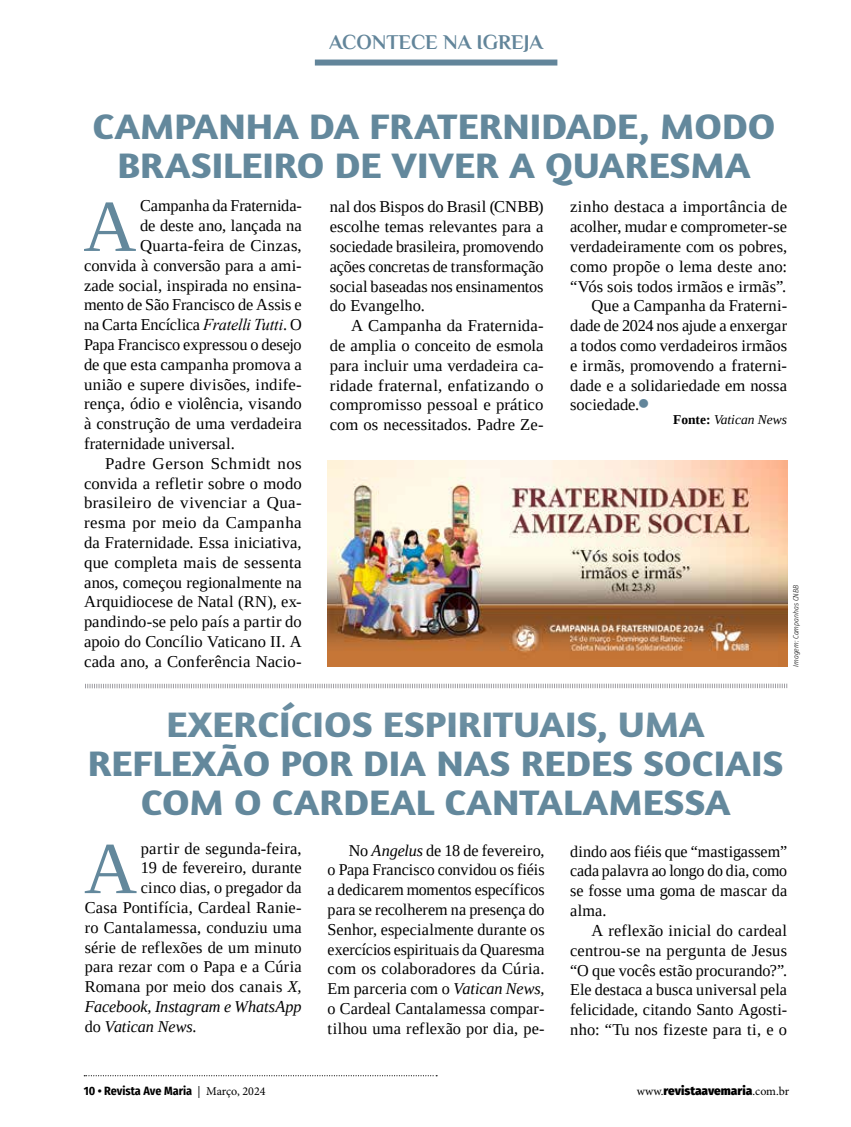
<style>
.page{position:relative;width:851px;height:1127px;background:#fff}
.page>*{position:absolute;margin:0;border:0;box-sizing:border-box;transform-origin:0 0}
.t1{font:73.5px "Tinos";color:#63889c}
.t2{font:700 36px/39px "Amaranth";color:#63889c;text-align:center;scale:1.11 1}
.t3{font:700 21px "Philosopher";color:#62859a}
.t4{font:16.5px/19.8px "Tinos";letter-spacing:.005em;color:#000;text-align:justify}
.t5{font:16.5px "Tinos";letter-spacing:.025em;color:#000}
.t6{font:italic 16.5px "Tinos";letter-spacing:-.005em;color:#000}
.t7{font:16.5px "Tinos";letter-spacing:.03em;color:#000}
.t8{font:italic 13.5px "Tinos";color:#000}
.t9{font:700 12px "Fira Sans Condensed";color:#000}
.t10{font:900 12px "Fira Sans";color:#000}
.t11{font:italic 300 7.5px "Fira Sans Condensed";color:#000}
.s1{font-family:"Times New Roman";font-style:italic}
.s2{font-weight:700;font-style:normal}
.s3{font-style:italic}
.s4{font-style:normal}
.s5{font-family:"Minion Pro";font-weight:400}
</style>
<div class="page">
<div style="left:315px;top:60px;width:242px;height:6px;background:#62859a"></div>
<svg style="left:85px;top:683px;width:702px;height:6px"></svg>
<img style="left:328px;top:461px;width:459px;height:205px">
<svg style="left:84px;top:1075px;width:353px;height:1px"></svg>
<p class="t3" style="left:329px;top:31px;width:216px">ACONTECE NA IGREJA</p>
<h2 class="t2" style="left:92px;top:106px;width:616px">CAMPANHA DA FRATERNIDADE, MODO<br>BRASILEIRO DE VIVER A QUARESMA</h2>
<h1 class="t1" style="left:83px;top:179px;width:55px">A</h1>
<p class="t4" style="left:140px;top:196px;width:163px">Campanha da Fraternida-</p>
<p class="t4" style="left:140px;top:216px;width:163px">de deste ano, lançada na</p>
<p class="t4" style="left:140px;top:235px;width:163px">Quarta-feira de Cinzas,</p>
<p class="t4" style="left:84px;top:255px;width:219px">convida à conversão para a ami-</p>
<p class="t4" style="left:84px;top:275px;width:219px">zade social, inspirada no ensina-</p>
<p class="t4" style="left:84px;top:295px;width:219px">mento de São Francisco de Assis e</p>
<p class="t4" style="left:84px;top:315px;width:219px">na Carta Encíclica <span class="s1">Fratelli Tutti</span>. O</p>
<p class="t4" style="left:84px;top:334px;width:219px">Papa Francisco expressou o desejo</p>
<p class="t4" style="left:84px;top:354px;width:219px">de que esta campanha promova a</p>
<p class="t4" style="left:84px;top:374px;width:219px">união e supere divisões, indife-</p>
<p class="t4" style="left:84px;top:394px;width:219px">rença, ódio e violência, visando</p>
<p class="t4" style="left:84px;top:414px;width:219px">à construção de uma verdadeira</p>
<p class="t4" style="left:84px;top:433px;width:152px">fraternidade universal.</p>
<p class="t7" style="left:105px;top:452px;width:198px">Padre Gerson Schmidt nos</p>
<p class="t4" style="left:84px;top:473px;width:219px">convida a refletir sobre o modo</p>
<p class="t5" style="left:84px;top:492px;width:219px">brasileiro de vivenciar a Qua-</p>
<p class="t5" style="left:84px;top:512px;width:219px">resma por meio da Campanha</p>
<p class="t4" style="left:84px;top:532px;width:219px">da Fraternidade. Essa iniciativa,</p>
<p class="t4" style="left:84px;top:552px;width:219px">que completa mais de sessenta</p>
<p class="t4" style="left:84px;top:572px;width:219px">anos, começou regionalmente na</p>
<p class="t4" style="left:84px;top:592px;width:219px">Arquidiocese de Natal (RN), ex-</p>
<p class="t4" style="left:84px;top:612px;width:219px">pandindo-se pelo país a partir do</p>
<p class="t4" style="left:84px;top:631px;width:219px">apoio do Concílio Vaticano II. A</p>
<p class="t4" style="left:84px;top:651px;width:219px">cada ano, a Conferência Nacio-</p>
<p class="t4" style="left:330px;top:197px;width:215px">nal dos Bispos do Brasil (CNBB) escolhe temas relevantes para a sociedade brasileira, promovendo ações concretas de transformação social baseadas nos ensinamentos do Evangelho.</p>
<p class="t4" style="left:330px;top:316px;width:215px;text-indent:21px">A Campanha da Fraternida&shy;de amplia o conceito de esmola para incluir uma verdadeira ca&shy;ridade fraternal, enfatizando o compromisso pessoal e prático com os necessitados. Padre Ze-</p>
<p class="t4" style="left:570px;top:197px;width:218px">zinho destaca a importância de</p>
<p class="t4" style="left:570px;top:217px;width:218px">acolher, mudar e comprometer-se</p>
<p class="t4" style="left:570px;top:236px;width:218px">verdadeiramente com os pobres,</p>
<p class="t4" style="left:570px;top:256px;width:218px">como propõe o lema deste ano:</p>
<p class="t4" style="left:570px;top:276px;width:217px">“Vós sois todos irmãos e irmãs”.</p>
<p class="t4" style="left:591px;top:296px;width:197px">Que a Campanha da Fraterni-</p>
<p class="t4" style="left:570px;top:316px;width:218px">dade de 2024 nos ajude a enxergar</p>
<p class="t4" style="left:570px;top:335px;width:218px">a todos como verdadeiros irmãos</p>
<p class="t4" style="left:570px;top:355px;width:218px">e irmãs, promovendo a fraterni-</p>
<p class="t4" style="left:570px;top:375px;width:218px">dade e a solidariedade em nossa</p>
<p class="t4" style="left:570px;top:395px;width:71px">sociedade.</p>
<p class="t8" style="left:637px;top:411px;width:151px"><sup>•</sup> <span class="s2">Fonte:</span> Vatican News</p>
<p class="t11" style="left:790px;top:667px;width:83px;rotate:-90deg">Imagem: Campanhas CNBB</p>
<h2 class="t2" style="left:88px;top:704px;width:628px">EXERCÍCIOS ESPIRITUAIS, UMA<br>REFLEXÃO POR DIA NAS REDES SOCIAIS<br>COM O CARDEAL CANTALAMESSA</h2>
<h1 class="t1" style="left:84px;top:821px;width:55px">A</h1>
<p class="t4" style="left:141px;top:838px;width:162px">partir de segunda-feira,</p>
<p class="t4" style="left:141px;top:858px;width:162px">19 de fevereiro, durante</p>
<p class="t4" style="left:141px;top:877px;width:162px">cinco dias, o pregador da</p>
<p class="t4" style="left:85px;top:897px;width:218px">Casa Pontifícia, Cardeal Ranie-</p>
<p class="t4" style="left:85px;top:917px;width:218px">ro Cantalamessa, conduziu uma</p>
<p class="t4" style="left:85px;top:937px;width:218px">série de reflexões de um minuto</p>
<p class="t4" style="left:85px;top:957px;width:218px">para rezar com o Papa e a Cúria</p>
<p class="t4" style="left:85px;top:976px;width:218px">Romana por meio dos canais <span class="s3">X,</span></p>
<p class="t6" style="left:85px;top:996px;width:218px">Facebook, Instagram e WhatsApp</p>
<p class="t6" style="left:85px;top:1015px;width:113px"><span class="s4">do</span> Vatican News.</p>
<p class="t4" style="left:327px;top:840px;width:218px;text-indent:21px">No <span class="s3">Angelus</span> de 18 de fevereiro, o Papa Francisco convidou os fiéis a dedicarem momentos específicos para se recolherem na presença do Senhor, especialmente durante os exercícios espirituais da Quaresma com os colaboradores da Cúria.<br>Em parceria com o <span class="s3">Vatican News, </span>o Cardeal Cantalamessa compar&shy;tilhou uma reflexão por dia, pe-</p>
<p class="t4" style="left:570px;top:841px;width:218px">dindo aos fiéis que “mastigassem” cada palavra ao longo do dia, como se fosse uma goma de mascar da alma.</p>
<p class="t4" style="left:570px;top:920px;width:218px;text-indent:21px">A reflexão inicial do cardeal centrou-se na pergunta de Jesus “O que vocês estão procurando?”.<br>Ele destaca a busca universal pela felicidade, citando Santo Agosti&shy;nho: “Tu nos fizeste para ti, e o</p>
<p class="t9" style="left:84px;top:1081px;width:183px">10 • Revista Ave Maria <span class="s5">| Março, 2024</span></p>
<p class="t10" style="left:636px;top:1080px;width:154px"><span class="s5">www.</span>revistaavemaria<span class="s5">.com.br</span></p>
</div>
